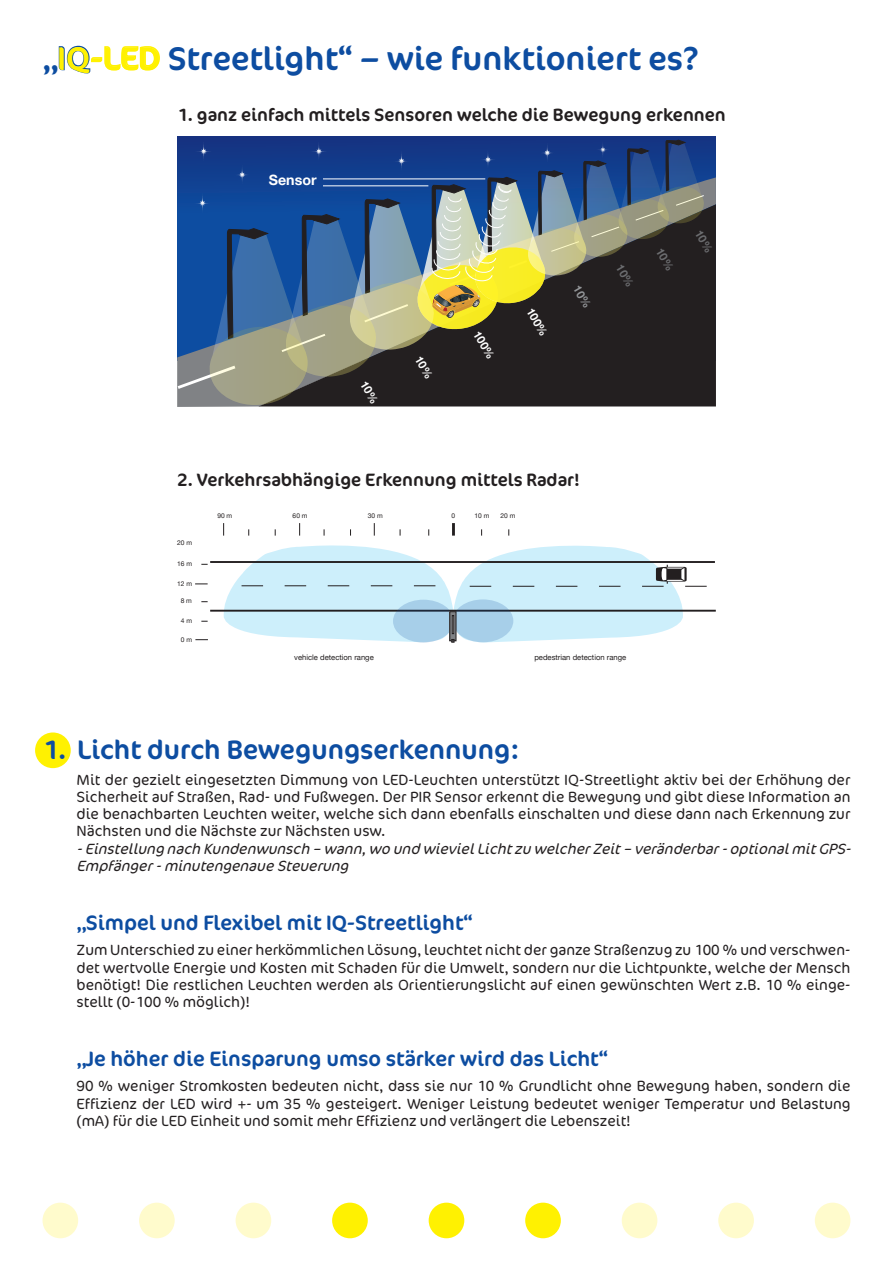
<style>
.page{position:relative;width:893px;height:1263px;background:#fff}
.page>*{position:absolute;margin:0;border:0;box-sizing:border-box;transform-origin:0 0}
.t1{font:33px "Cocon OT";color:#0d4da1}
.List_Paragraph{font:27px "Cocon OT";color:#0d4da1}
.t2{font:21px "Cocon OT";color:#0d4da1}
.List_Paragraph-2{font:18px "Cocon OT";color:#231f20}
.t3{font:300 15px/17.2px "Cocon OT";color:#231f20;text-align:justify}
.t4{font:italic 300 15px/17.2px "Cocon OT";color:#231f20}
.t5{font:700 14.25px "Helvetica Neue";color:#fff}
.t6{font:700 11.4px "Helvetica Neue";color:#fff}
.t7{font:7.65px "Helvetica Neue";color:#231f20}
.t8{font:6.6px "Helvetica Neue";color:#231f20}
.s1{color:#fff101}
</style>
<div class="page">
<div style="left:35px;top:732px;width:36px;height:36px;background:#fff101;border-radius:50%"></div>
<div style="left:236px;top:1202px;width:35px;height:36px;background:#fffbcc;border-radius:50%"></div>
<div style="left:429px;top:1202px;width:35px;height:36px;background:#fff101;border-radius:50%"></div>
<div style="left:332px;top:1202px;width:36px;height:36px;background:#fff101;border-radius:50%"></div>
<div style="left:525px;top:1202px;width:36px;height:36px;background:#fff101;border-radius:50%"></div>
<div style="left:622px;top:1202px;width:35px;height:36px;background:#fffbcc;border-radius:50%"></div>
<svg style="left:58px;top:45px;width:102px;height:29px"></svg>
<svg style="left:223px;top:523px;width:1px;height:13px"></svg>
<svg style="left:299px;top:523px;width:1px;height:13px"></svg>
<svg style="left:374px;top:523px;width:1px;height:13px"></svg>
<svg style="left:452px;top:523px;width:3px;height:13px"></svg>
<svg style="left:195px;top:583px;width:13px;height:1px"></svg>
<svg style="left:195px;top:639px;width:13px;height:1px"></svg>
<hr style="left:210px;top:561px;width:505px;height:2px;background:#231f20">
<hr style="left:210px;top:610px;width:506px;height:2px;background:#231f20">
<svg style="left:222px;top:545px;width:485px;height:97px"></svg>
<div style="left:43px;top:1202px;width:35px;height:36px;background:#fffbcc;border-radius:50%"></div>
<div style="left:815px;top:1202px;width:35px;height:36px;background:#fffbcc;border-radius:50%"></div>
<div style="left:139px;top:1202px;width:36px;height:36px;background:#fffbcc;border-radius:50%"></div>
<div style="left:718px;top:1202px;width:36px;height:36px;background:#fffbcc;border-radius:50%"></div>
<svg style="left:177px;top:140px;width:536px;height:267px;background:#495b6b"></svg>
<p class="t1" style="left:43px;top:39px;width:658px">„<span class="s1">IQ-LED</span> Streetlight“ – wie funktioniert es?</p>
<p class="List_Paragraph-2" style="left:177px;top:104px;width:550px">1. ganz einfach mittels Sensoren welche die Bewegung erkennen</p>
<p class="t5" style="left:269px;top:169px;width:49px">Sensor</p>
<p class="t6" style="left:484px;top:327px;width:32px;rotate:60deg">100%</p>
<p class="t6" style="left:537px;top:304px;width:32px;rotate:60deg">100%</p>
<p class="List_Paragraph-2" style="left:177px;top:469px;width:404px">2. Verkehrsabhängige Erkennung mittels Radar!</p>
<p class="t8" style="left:177px;top:537px;width:16px">20 m</p>
<p class="t8" style="left:177px;top:559px;width:16px">16 m</p>
<p class="t8" style="left:177px;top:578px;width:16px">12 m</p>
<p class="t8" style="left:181px;top:596px;width:13px">8 m</p>
<p class="t8" style="left:181px;top:616px;width:13px">4 m</p>
<p class="t8" style="left:181px;top:634px;width:13px">0 m</p>
<p class="t8" style="left:217px;top:511px;width:16px">90 m</p>
<p class="t8" style="left:293px;top:511px;width:16px">60 m</p>
<p class="t8" style="left:368px;top:511px;width:16px">30 m</p>
<p class="t8" style="left:452px;top:511px;width:5px">0</p>
<p class="t8" style="left:474px;top:511px;width:16px">10 m</p>
<p class="t8" style="left:501px;top:511px;width:16px">20 m</p>
<p class="t7" style="left:294px;top:652px;width:81px">vehicle detection range</p>
<p class="t7" style="left:534px;top:652px;width:93px">pedestrian detection range</p>
<p class="List_Paragraph" style="left:43px;top:734px;width:479px">1. Licht durch Bewegungserkennung:</p>
<p class="t3" style="left:77px;top:771px;width:775px">Mit der gezielt eingesetzten Dimmung von LED-Leuchten unterstützt IQ-Streetlight aktiv bei der Erhöhung der Sicherheit auf Straßen, Rad- und Fußwegen. Der PIR Sensor erkennt die Bewegung und gibt diese Information an die benachbarten Leuchten weiter, welche sich dann ebenfalls einschalten und diese dann nach Erkennung zur Nächsten und die Nächste zur Nächsten usw.</p>
<p class="t4" style="left:77px;top:840px;width:780px">-Einstellung nach Kundenwunsch – wann,wo und wievielLichtzu welcherZeit– veränderbar-optionalmitGPS-<br>Empfänger-minutengenaue Steuerung</p>
<p class="t2" style="left:77px;top:910px;width:398px">„Simpel und Flexibel mit IQ-Streetlight“</p>
<p class="t3" style="left:77px;top:942px;width:775px">Zum Unterschied zu einer herkömmlichen Lösung, leuchtet nicht der ganze Straßenzug zu 100 % und verschwen&shy;det wertvolle Energie und Kosten mit Schaden für die Umwelt, sondern nur die Lichtpunkte, welche der Mensch benötigt! Die restlichen Leuchten werden als Orientierungslicht auf einen gewünschten Wert z.B. 10 % einge&shy;stellt (0-100 % möglich)!</p>
<p class="t2" style="left:77px;top:1046px;width:533px">„Je höher die Einsparung umso stärker wird das Licht“</p>
<p class="t3" style="left:77px;top:1078px;width:775px">90 % weniger Stromkosten bedeuten nicht, dass sie nur 10 % Grundlicht ohne Bewegung haben, sondern die Effizienz der LED wird +- um 35 % gesteigert. Weniger Leistung bedeutet weniger Temperatur und Belastung (mA) für die LED Einheit und somit mehr Effizienz und verlängert die Lebenszeit!</p>
</div>
